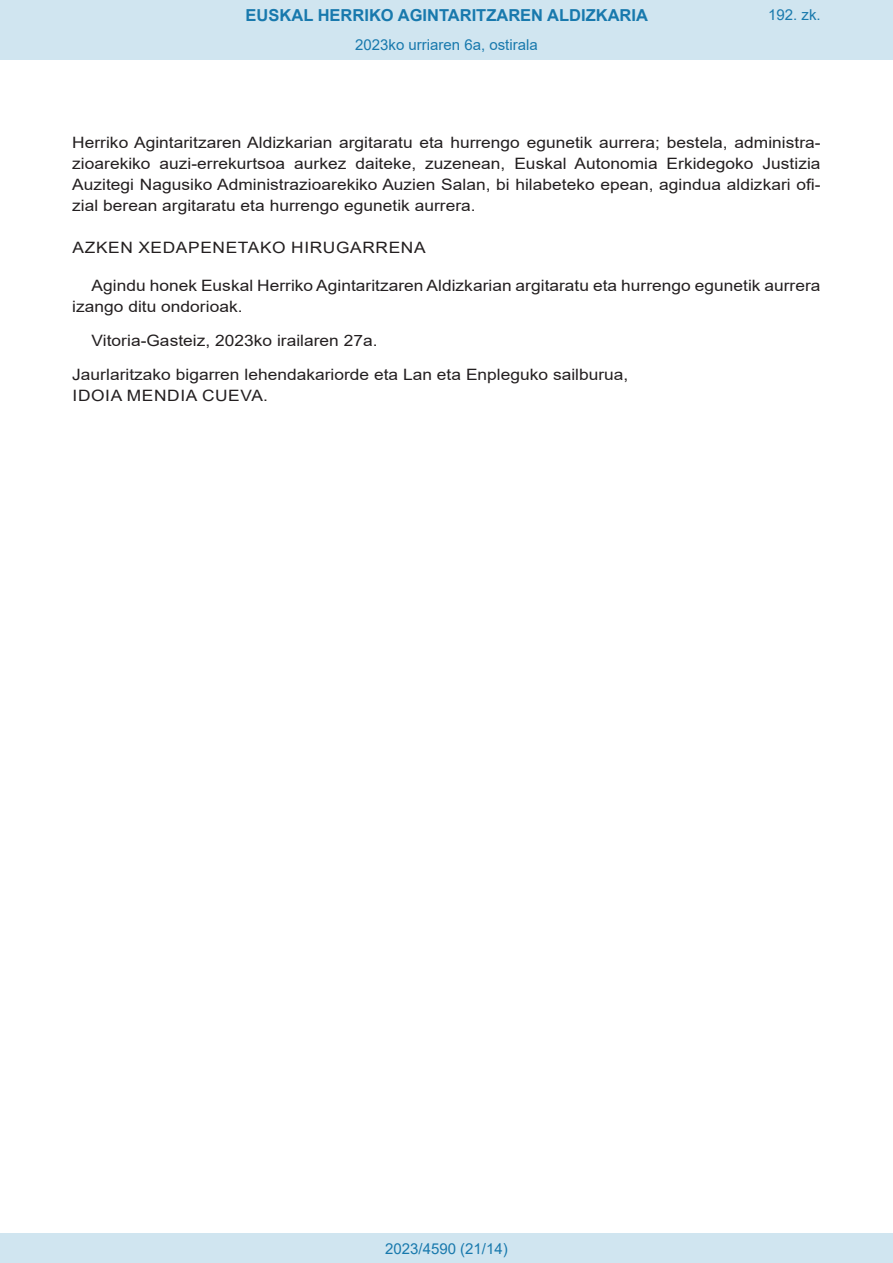
<style>
.page{position:relative;width:893px;height:1263px;background:#fff}
.page>*{position:absolute;margin:0;border:0;box-sizing:border-box;transform-origin:0 0}
.t1{font:700 16.5px "Arial";color:#1879ad}
.BOPVDetalle{font:15.6px/21px "Arial";color:#231f20;text-align:justify;scale:1.11 1}
.BOPVFirmaPuesto{font:15.6px "Arial";color:#231f20;scale:1.11 1}
.BOPVFirmaLugFec{font:15.6px "Arial";color:#231f20;scale:1.11 1}
.BOPVDisposicion{font:15.6px "Arial";letter-spacing:.035em;color:#231f20;scale:1.11 1}
.BOPVFirmaNombre{font:15.6px "Arial";letter-spacing:.035em;color:#231f20;scale:1.11 1}
.Paginacion_Centro{font:15px "Arial";color:#1879ad}
</style>
<div class="page">
<div style="left:0;top:0;width:893px;height:60px;background:#d0e5f0"></div>
<div style="left:0;top:1233px;width:893px;height:30px;background:#d0e5f0"></div>
<p class="t1" style="left:246px;top:3px;width:404px">EUSKAL HERRIKO AGINTARITZAREN ALDIZKARIA</p>
<p class="Paginacion_Centro" style="left:355px;top:35px;width:184px">2023ko urriaren 6a, ostirala</p>
<p class="Paginacion_Centro" style="left:768px;top:5px;width:54px">192. zk.</p>
<p class="BOPVDetalle" style="left:72px;top:132px;width:676px">Herriko Agintaritzaren Aldizkarian argitaratu eta hurrengo egunetik aurrera; bestela, administra&shy;zioarekiko auzi-errekurtsoa aurkez daiteke, zuzenean, Euskal Autonomia Erkidegoko Justizia Auzitegi Nagusiko Administrazioarekiko Auzien Salan, bi hilabeteko epean, agindua aldizkari ofi&shy;zial berean argitaratu eta hurrengo egunetik aurrera.</p>
<p class="BOPVDisposicion" style="left:73px;top:237px;width:320px">AZKEN XEDAPENETAKO HIRUGARRENA</p>
<p class="BOPVDetalle" style="left:72px;top:275px;width:676px;text-indent:19px">Agindu honek Euskal Herriko Agintaritzaren Aldizkarian argitaratu eta hurrengo egunetik aurrera izango ditu ondorioak.</p>
<p class="BOPVFirmaLugFec" style="left:92px;top:330px;width:259px">Vitoria-Gasteiz, 2023ko irailaren 27a.</p>
<p class="BOPVFirmaPuesto" style="left:72px;top:364px;width:503px">Jaurlaritzako bigarren lehendakariorde eta Lan eta Enpleguko sailburua,</p>
<p class="BOPVFirmaNombre" style="left:73px;top:385px;width:178px">IDOIA MENDIA CUEVA.</p>
<p class="Paginacion_Centro" style="left:385px;top:1238px;width:124px">2023/4590 (21/14)</p>
</div>
